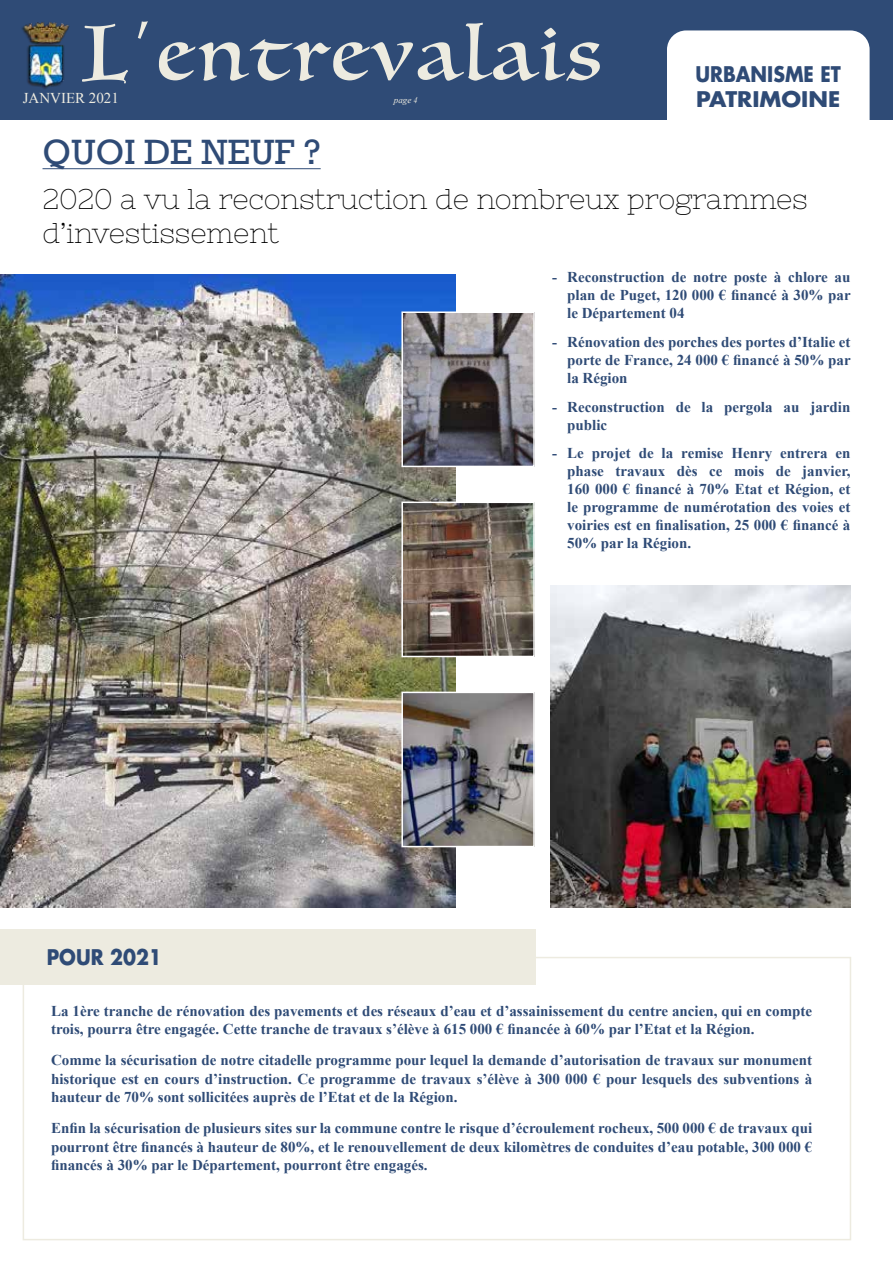
<style>
.page{position:relative;width:893px;height:1263px;background:#fff}
.page>*{position:absolute;margin:0;border:0;box-sizing:border-box;transform-origin:0 0}
.t1{font:75px "Luminari";letter-spacing:.09em;color:#edebe0}
.t2{font:33px "Rockwell";color:#2f4b76}
.t3{font:28.5px/34.2px "Nixie One";letter-spacing:-.01em;color:#000}
.t4{font:700 21px/25.2px "Futura LT";color:#2f4b76;scale:.9 1}
.t5{font:700 15px/18px "Times New Roman";color:#2f4b76;text-align:justify}
.t6{font:15px "Times New Roman";color:#edebe0}
.t7{font:italic 9px "Times New Roman";color:#edebe0}
</style>
<div class="page">
<div style="left:0;top:0;width:893px;height:120px;background:#2f4b76"></div>
<img style="left:22px;top:22px;width:48px;height:67px">
<img style="left:0;top:274px;width:455px;height:634px">
<img style="left:551px;top:586px;width:299px;height:322px">
<img style="left:404px;top:314px;width:128px;height:150px">
<div style="left:401px;top:311px;width:134px;height:156px;border:2px solid #fff"></div>
<img style="left:404px;top:505px;width:128px;height:149px">
<div style="left:401px;top:502px;width:134px;height:155px;border:2px solid #fff"></div>
<img style="left:404px;top:695px;width:128px;height:149px">
<div style="left:401px;top:692px;width:134px;height:155px;border:2px solid #fff"></div>
<div style="left:667px;top:30px;width:203px;height:115px;background:#fff;border-radius:19px"></div>
<hr style="left:43px;top:168px;width:278px;height:1px;background:#2f4b76">
<div style="left:23px;top:957px;width:828px;height:283px;border:2px solid #edebe0"></div>
<div style="left:0;top:929px;width:536px;height:55px;background:#edebe0"></div>
<h1 class="t1" style="left:83px;top:-10px;width:521px">L’entrevalais</h1>
<p class="t6" style="left:23px;top:88px;width:98px">JANVIER 2021</p>
<p class="t7" style="left:394px;top:93px;width:25px">page 4</p>
<h2 class="t2" style="left:43px;top:132px;width:280px">QUOI DE NEUF ?</h2>
<h3 class="t4" style="left:695px;top:61px;width:163px">URBANISME ET<br>PATRIMOINE</h3>
<h3 class="t3" style="left:43px;top:182px;width:767px">2020 a vu la reconstruction de nombreux programmes d’investissement</h3>
<h3 class="t4" style="left:47px;top:944px;width:129px">POUR 2021</h3>
<p class="t5" style="left:567px;top:268px;width:285px;text-indent:-15px">- Reconstruction de notre poste à chlore au plan de Puget, 120 000 € financé à 30% par le Département 04</p>
<p class="t5" style="left:567px;top:333px;width:285px;text-indent:-15px">- Rénovation des porches des portes d’Italie et porte de France, 24 000 € financé à 50% par la Région</p>
<p class="t5" style="left:567px;top:397px;width:285px;text-indent:-15px">- Reconstruction de la pergola au jardin public</p>
<p class="t5" style="left:567px;top:444px;width:285px;text-indent:-15px">- Le projet de la remise Henry entrera en phase travaux dès ce mois de janvier, 160 000 € financé à 70% Etat et Région, et le programme de numérotation des voies et voiries est en finalisation, 25 000 € financé à 50% par la Région.</p>
<p class="t5" style="left:51px;top:1001px;width:763px;line-height:18.5px">La 1ère tranche de rénovation des pavements et des réseaux d’eau et d’assainissement du centre ancien, qui en compte trois, pourra être engagée. Cette tranche de travaux s’élève à 615 000 € financée à 60% par l’Etat et la Région.</p>
<p class="t5" style="left:51px;top:1051px;width:763px;line-height:18.5px">Comme la sécurisation de notre citadelle programme pour lequel la demande d’autorisation de travaux sur monument historique est en cours d’instruction. Ce programme de travaux s’élève à 300 000 € pour lesquels des subventions à hauteur de 70% sont sollicitées auprès de l’Etat et de la Région.</p>
<p class="t5" style="left:51px;top:1119px;width:763px;line-height:18.5px">Enfin la sécurisation de plusieurs sites sur la commune contre le risque d’écroulement rocheux, 500 000 € de travaux qui pourront être financés à hauteur de 80%, et le renouvellement de deux kilomètres de conduites d’eau potable, 300 000 € financés à 30% par le Département, pourront être engagés.</p>
</div>
